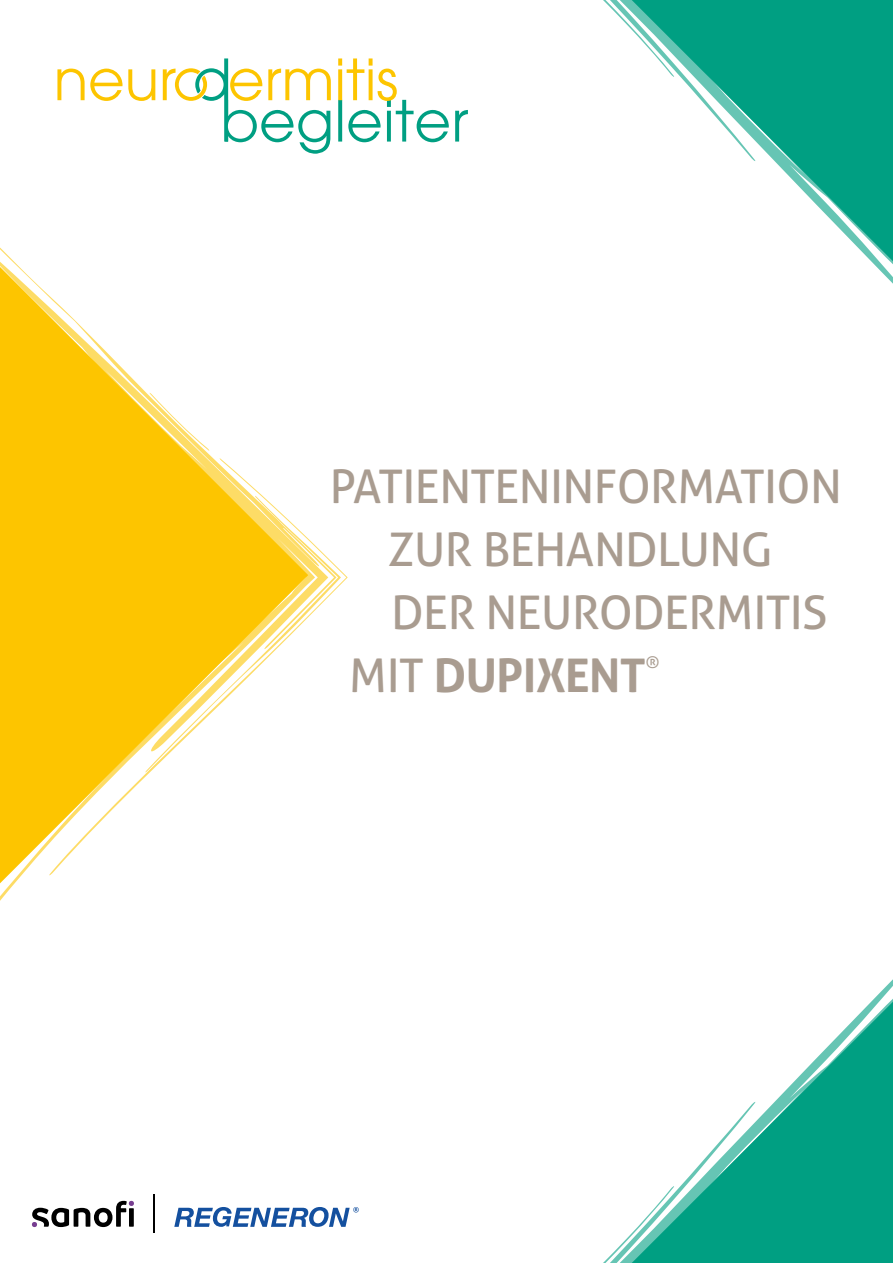
<style>
.page{position:relative;width:893px;height:1263px;background:#fff}
.page>*{position:absolute;margin:0;border:0;box-sizing:border-box;transform-origin:0 0}
.t1{font:46.5px "Aller";letter-spacing:-.01em;color:#a99c90}
.t2{font:700 46.5px "Aller";letter-spacing:-.01em;color:#a99c90}
.t3{font:16.2px "Aller";color:#a99c90}
.s1{font-weight:400}
</style>
<div class="page">
<svg style="left:57px;top:58px;width:411px;height:96px"></svg>
<svg style="left:603px;top:0;width:290px;height:284px"></svg>
<svg style="left:32px;top:1201px;width:102px;height:26px"></svg>
<svg style="left:174px;top:1207px;width:185px;height:20px"></svg>
<hr style="left:153px;top:1194px;width:1px;height:39px;background:#000">
<svg style="left:0;top:649px;width:50px;height:252px;background:#fdce28"></svg>
<svg style="left:49px;top:571px;width:299px;height:304px"></svg>
<svg style="left:145px;top:566px;width:196px;height:206px"></svg>
<svg style="left:0;top:247px;width:336px;height:402px;fill:#fdc500"></svg>
<svg style="left:603px;top:979px;width:290px;height:284px"></svg>
<p class="t1" style="left:330px;top:458px;width:513px">PATIENTENINFORMATION</p>
<p class="t1" style="left:388px;top:521px;width:386px">ZUR BEHANDLUNG</p>
<p class="t1" style="left:391px;top:584px;width:438px">DER NEURODERMITIS</p>
<p class="t2" style="left:349px;top:646px;width:298px"><span class="s1">MIT</span> DUPIXENT</p>
<p class="t3" style="left:646px;top:652px;width:15px">®</p>
</div>
